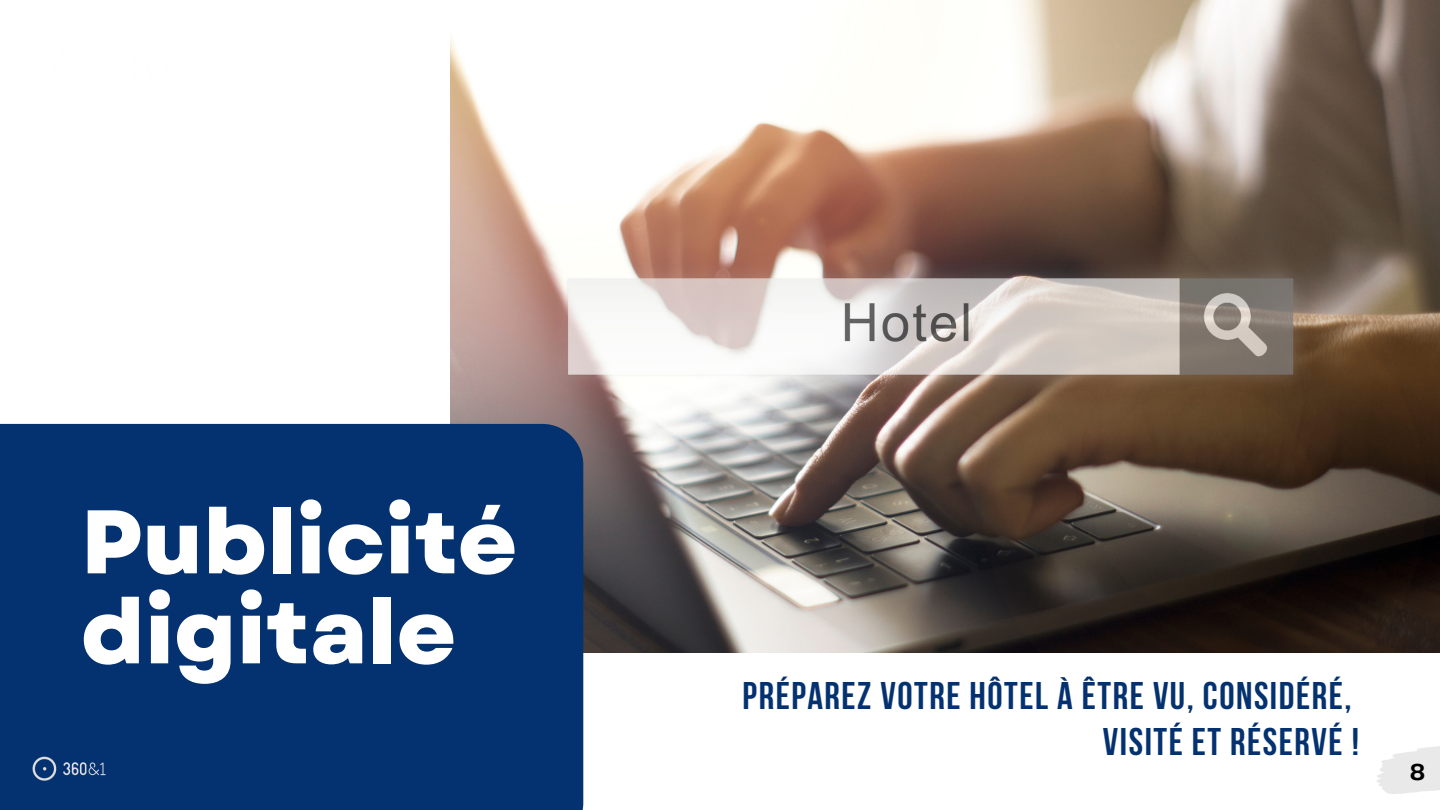
<style>
.page{position:relative;width:1440px;height:810px;background:#fff}
.page>*{position:absolute;margin:0;border:0;box-sizing:border-box;transform-origin:0 0}
.t1{font:800 90px/90px "Garet";color:#fff}
.t2{font:700 38.4px/45.8px "Bebas Neue";letter-spacing:.04em;color:#043270;text-align:right}
.t3{font:700 24px "Telegraf";color:#000}
</style>
<div class="page">
<img style="left:451px;top:0;width:989px;height:652px">
<div style="left:0;top:424px;width:583px;height:386px;background:#043270"></div>
<svg style="left:1377px;top:746px;width:63px;height:48px"></svg>
<img style="left:28px;top:754px;width:83px;height:29px">
<h1 class="t1" style="left:81px;top:497px;width:438px">Publicité digitale</h1>
<p class="t2" style="left:743px;top:677px;width:618px">PRÉPAREZ VOTRE HÔTEL À ÊTRE VU, CONSIDÉRÉ,<br>VISITÉ ET RÉSERVÉ !</p>
<p class="t3" style="left:1410px;top:761px;width:17px">8</p>
</div>
